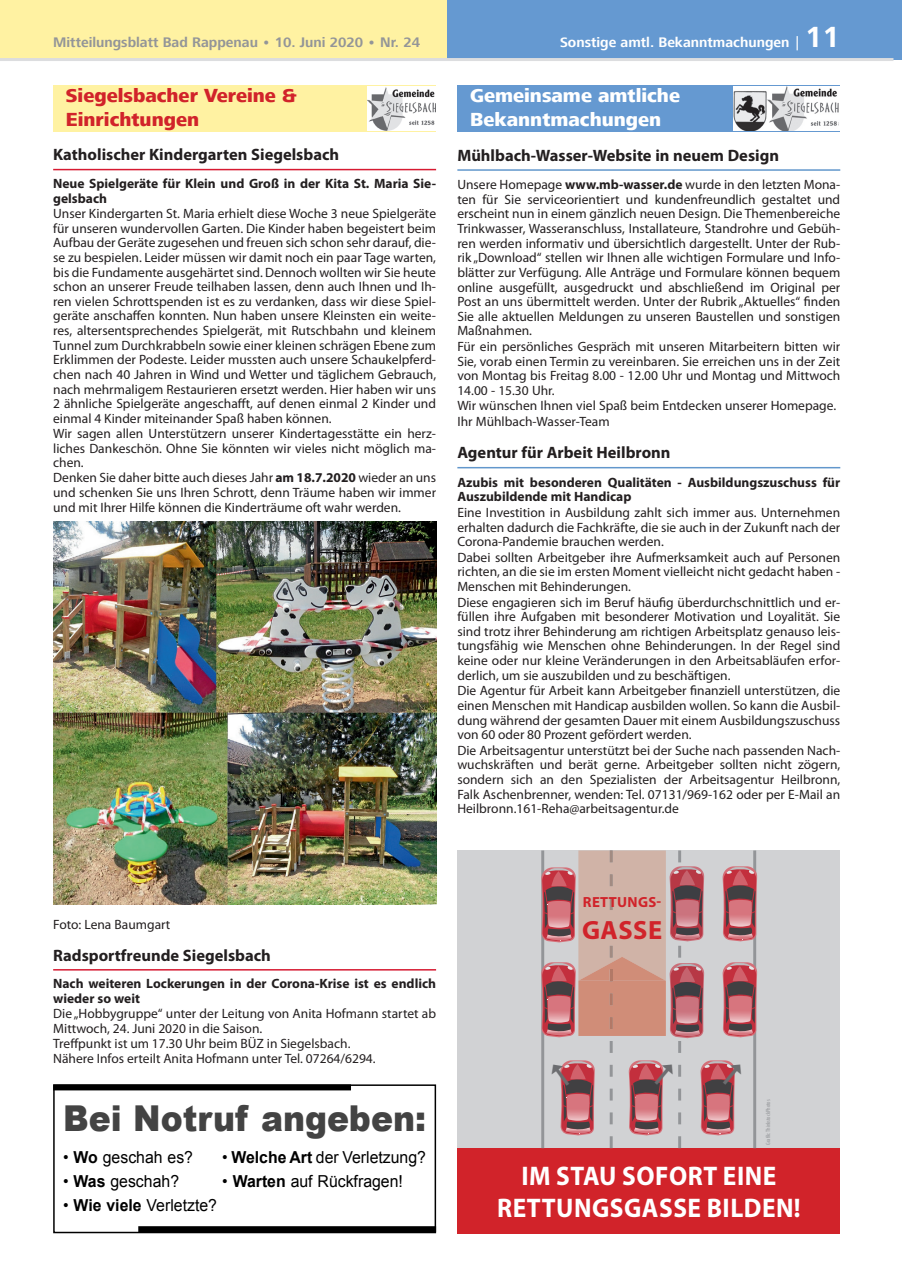
<style>
.page{position:relative;width:902px;height:1280px;background:#fff}
.page>*{position:absolute;margin:0;border:0;box-sizing:border-box;transform-origin:0 0}
.t1{font:900 35.7px "Arial";color:#434343;scale:.93 1}
.t2{font:700 27px/32.4px "Myriad Pro";letter-spacing:.02em;color:#fff;text-align:center;scale:.94 1}
.t3{font:700 26.4px "Myriad Pro";letter-spacing:.02em;color:#d1232a}
.t4{font:800 19.5px/23.4px "Frutiger Next LT";color:#d1232a}
.t5{font:800 19.5px/23.4px "Frutiger Next LT";color:#fff}
.t6{font:16.5px "Arial";color:#000;scale:.96 1}
.NM_Rubrik_Siegelsbac{font:700 16.5px "Myriad Pro";color:#231f20}
.bfh_ueberschrift1{font:700 16.5px "Myriad Pro";color:#231f20}
.t7{font:700 14.7px "Myriad Pro";letter-spacing:.02em;color:#d1232a}
.t8{font:700 14.25px "Frutiger Next LT";color:#939598}
.t9{font:700 14.25px "Frutiger Next LT";color:#fff}
.NM_Textblock{font:13.5px/14.7px "Myriad Pro";color:#231f20;text-align:justify}
.Grundtext{font:13.5px/14.7px "Myriad Pro";color:#231f20;text-align:justify}
.NM_Überschrift{font:700 13.5px/14.7px "Myriad Pro";color:#231f20}
.bfh_halbfett{font:700 13.5px/14.7px "Myriad Pro";color:#231f20}
.t10{font:condensed 6px "Myriad Pro";color:#939598}
.s1{font-family:"Futura BT";font-weight:500}
.s2{font-size:30px}
.s3{font-weight:700}
</style>
<div class="page">
<div style="left:446px;top:0;width:455px;height:60px;background:#6599d1"></div>
<div style="left:0;top:0;width:446px;height:60px;background:#fff2a2"></div>
<hr style="left:0;top:58px;width:893px;height:3px;background:#dcdddf">
<hr style="left:53px;top:169px;width:383px;height:1px;background:#d71a32">
<hr style="left:53px;top:969px;width:383px;height:1px;background:#d71a32">
<div style="left:53px;top:85px;width:383px;height:47px;background:#fff2a2"></div>
<img style="left:367px;top:86px;width:68px;height:45px">
<img style="left:53px;top:522px;width:383px;height:383px">
<hr style="left:457px;top:169px;width:383px;height:2px;background:#6297cc">
<hr style="left:457px;top:467px;width:383px;height:1px;background:#6297cc">
<div style="left:457px;top:86px;width:383px;height:46px;background:#6599d1"></div>
<img style="left:733px;top:86px;width:106px;height:45px">
<div style="left:53px;top:1084px;width:383px;height:149px;border:2px solid #000"></div>
<div style="left:53px;top:1084px;width:298px;height:6px;background:#000"></div>
<div style="left:138px;top:1226px;width:298px;height:6px;background:#000"></div>
<div style="left:457px;top:850px;width:383px;height:383px;background:#d1d2d4"></div>
<div style="left:457px;top:1148px;width:383px;height:85px;background:#d1232a"></div>
<svg style="left:541px;top:850px;width:216px;height:298px"></svg>
<p class="t8" style="left:53px;top:34px;width:368px">Mitteilungsblatt Bad Rappenau • 10. Juni 2020 • Nr. 24</p>
<p class="t9" style="left:560px;top:34px;width:282px">Sonstige amtl. Bekanntmachungen <span class="s1">|</span> <span class="s2">11</span></p>
<p class="t4" style="left:66px;top:84px;width:232px">Siegelsbacher Vereine &amp;<br>Einrichtungen</p>
<p class="NM_Rubrik_Siegelsbac" style="left:53px;top:144px;width:287px">Katholischer Kindergarten Siegelsbach</p>
<p class="NM_Überschrift" style="left:53px;top:176px;width:384px">Neue Spielgeräte für Klein und Groß in der Kita St. Maria Sie&shy;gelsbach</p>
<p class="NM_Textblock" style="left:53px;top:206px;width:384px">Unser Kindergarten St. Maria erhielt diese Woche 3 neue Spielgeräte für unseren wundervollen Garten. Die Kinder haben begeistert beim Aufbau der Geräte zugesehen und freuen sich schon sehr darauf, die&shy;se zu bespielen. Leider müssen wir damit noch ein paar Tage warten, bis die Fundamente ausgehärtet sind. Dennoch wollten wir Sie heute schon an unserer Freude teilhaben lassen, denn auch Ihnen und Ih&shy;ren vielen Schrottspenden ist es zu verdanken, dass wir diese Spiel&shy;geräte anschaffen konnten. Nun haben unsere Kleinsten ein weite&shy;res, altersentsprechendes Spielgerät, mit Rutschbahn und kleinem Tunnel zum Durchkrabbeln sowie einer kleinen schrägen Ebene zum Erklimmen der Podeste. Leider mussten auch unsere Schaukelpferd&shy;chen nach 40 Jahren in Wind und Wetter und täglichem Gebrauch, nach mehrmaligem Restaurieren ersetzt werden. Hier haben wir uns 2 ähnliche Spielgeräte angeschafft, auf denen einmal 2 Kinder und einmal 4 Kinder miteinander Spaß haben können.</p>
<p class="NM_Textblock" style="left:53px;top:426px;width:384px">Wir sagen allen Unterstützern unserer Kindertagesstätte ein herz&shy;liches Dankeschön. Ohne Sie könnten wir vieles nicht möglich ma&shy;chen.</p>
<p class="NM_Textblock" style="left:53px;top:470px;width:384px">Denken Sie daher bitte auch dieses Jahr <span class="s3">am 18.7.2020</span> wieder an uns und schenken Sie uns Ihren Schrott, denn Träume haben wir immer und mit Ihrer Hilfe können die Kinderträume oft wahr werden.</p>
<p class="t5" style="left:470px;top:84px;width:211px">Gemeinsame amtliche<br>Bekanntmachungen</p>
<p class="bfh_ueberschrift1" style="left:457px;top:144px;width:323px">Mühlbach-Wasser-Website in neuem Design</p>
<p class="Grundtext" style="left:457px;top:177px;width:384px">Unsere Homepage <span class="s3">www.mb-wasser.de</span> wurde in den letzten Mona&shy;ten für Sie serviceorientiert und kundenfreundlich gestaltet und erscheint nun in einem gänzlich neuen Design. Die Themenbereiche Trinkwasser, Wasseranschluss, Installateure, Standrohre und Gebüh&shy;ren werden informativ und übersichtlich dargestellt. Unter der Rub&shy;rik „Download“ stellen wir Ihnen alle wichtigen Formulare und Info&shy;blätter zur Verfügung. Alle Anträge und Formulare können bequem online ausgefüllt, ausgedruckt und abschließend im Original per Post an uns übermittelt werden. Unter der Rubrik „Aktuelles“ finden Sie alle aktuellen Meldungen zu unseren Baustellen und sonstigen Maßnahmen.</p>
<p class="Grundtext" style="left:457px;top:339px;width:384px">Für ein persönliches Gespräch mit unseren Mitarbeitern bitten wir Sie, vorab einen Termin zu vereinbaren. Sie erreichen uns in der Zeit von Montag bis Freitag 8.00 - 12.00 Uhr und Montag und Mittwoch 14.00 - 15.30 Uhr.</p>
<p class="Grundtext" style="left:457px;top:398px;width:380px">Wir wünschen Ihnen viel Spaß beim Entdecken unserer Homepage.</p>
<p class="Grundtext" style="left:457px;top:414px;width:154px">Ihr Mühlbach-Wasser-Team</p>
<p class="bfh_ueberschrift1" style="left:457px;top:442px;width:215px">Agentur für Arbeit Heilbronn</p>
<p class="NM_Überschrift" style="left:457px;top:474px;width:384px">Azubis mit besonderen Qualitäten - Ausbildungszuschuss für<br>Auszubildende mit Handicap</p>
<p class="NM_Textblock" style="left:457px;top:505px;width:384px">Eine Investition in Ausbildung zahlt sich immer aus. Unternehmen erhalten dadurch die Fachkräfte, die sie auch in der Zukunft nach der Corona-Pandemie brauchen werden.</p>
<p class="NM_Textblock" style="left:457px;top:550px;width:384px">Dabei sollten Arbeitgeber ihre Aufmerksamkeit auch auf Personen richten, an die sie im ersten Moment vielleicht nicht gedacht haben - Menschen mit Behinderungen.</p>
<p class="NM_Textblock" style="left:457px;top:594px;width:384px">Diese engagieren sich im Beruf häufig überdurchschnittlich und er&shy;füllen ihre Aufgaben mit besonderer Motivation und Loyalität. Sie sind trotz ihrer Behinderung am richtigen Arbeitsplatz genauso leis&shy;tungsfähig wie Menschen ohne Behinderungen. In der Regel sind keine oder nur kleine Veränderungen in den Arbeitsabläufen erfor&shy;derlich, um sie auszubilden und zu beschäftigen.</p>
<p class="NM_Textblock" style="left:457px;top:683px;width:384px">Die Agentur für Arbeit kann Arbeitgeber finanziell unterstützen, die einen Menschen mit Handicap ausbilden wollen. So kann die Ausbil&shy;dung während der gesamten Dauer mit einem Ausbildungszuschuss von 60 oder 80 Prozent gefördert werden.</p>
<p class="NM_Textblock" style="left:457px;top:743px;width:384px">Die Arbeitsagentur unterstützt bei der Suche nach passenden Nach&shy;wuchskräften und berät gerne. Arbeitgeber sollten nicht zögern, sondern sich an den Spezialisten der Arbeitsagentur Heilbronn, Falk Aschenbrenner, wenden: Tel. 07131/969-162 oder per E-Mail an Heilbronn.161-Reha@arbeitsagentur.de</p>
<p class="Grundtext" style="left:53px;top:916px;width:119px">Foto: Lena Baumgart</p>
<p class="NM_Rubrik_Siegelsbac" style="left:53px;top:944px;width:219px">Radsportfreunde Siegelsbach</p>
<p class="bfh_halbfett" style="left:53px;top:976px;width:384px">Nach weiteren Lockerungen in der Corona-Krise ist es endlich wieder so weit</p>
<p class="NM_Textblock" style="left:53px;top:1006px;width:384px">Die „Hobbygruppe“ unter der Leitung von Anita Hofmann startet ab<br>Mittwoch, 24. Juni 2020 in die Saison.</p>
<p class="NM_Textblock" style="left:53px;top:1036px;width:299px">Treffpunkt ist um 17.30 Uhr beim BÜZ in Siegelsbach.</p>
<p class="NM_Textblock" style="left:53px;top:1051px;width:324px">Nähere Infos erteilt Anita Hofmann unter Tel. 07264/6294.</p>
<p class="t1" style="left:63px;top:1092px;width:391px">Bei Notruf angeben:</p>
<p class="t6" style="left:63px;top:1147px;width:137px">• <span class="s3">Wo</span> geschah es?</p>
<p class="t6" style="left:222px;top:1147px;width:214px">• <span class="s3">Welche Art</span> der Verletzung?</p>
<p class="t6" style="left:63px;top:1171px;width:122px">• <span class="s3">Was</span> geschah?</p>
<p class="t6" style="left:222px;top:1171px;width:190px">• <span class="s3">Warten</span> auf Rückfragen!</p>
<p class="t6" style="left:63px;top:1195px;width:162px">• <span class="s3">Wie viele</span> Verletzte?</p>
<p class="t7" style="left:583px;top:892px;width:80px">RETTUNGS-</p>
<p class="t3" style="left:582px;top:912px;width:82px">GASSE</p>
<p class="t10" style="left:764px;top:1145px;width:46px;rotate:-90deg">Grafik: ThinkstockPhotos</p>
<p class="t2" style="left:497px;top:1158px;width:324px">IM STAU SOFORT EINE<br>RETTUNGSGASSE BILDEN!</p>
</div>
